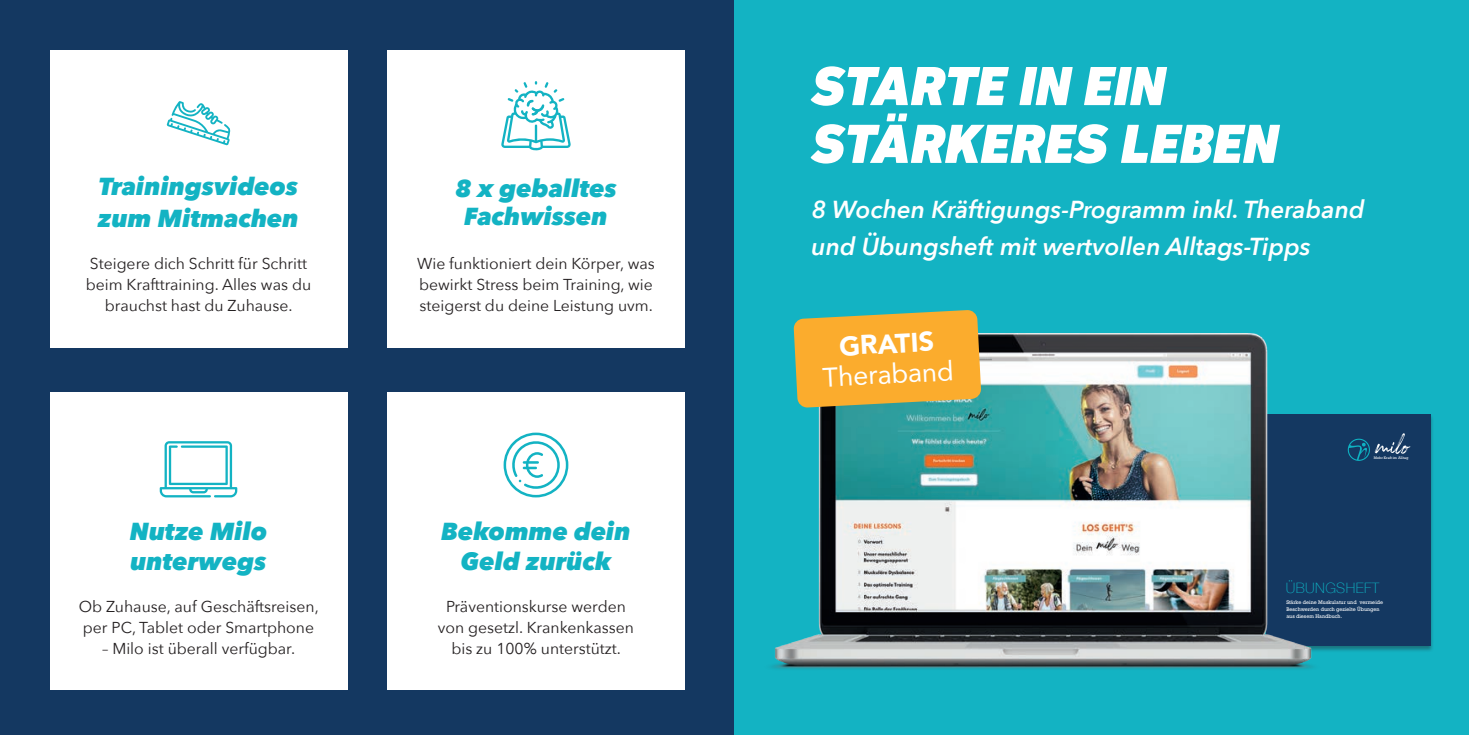
<style>
.page{position:relative;width:1469px;height:735px;background:#fff}
.page>*{position:absolute;margin:0;border:0;box-sizing:border-box;transform-origin:0 0}
.t1{font:italic 900 56px "DIN Next LT Pro";color:#fff}
.t2{font:26.95px "Avenir";color:#fff}
.t3{font:900 26.95px "Avenir";color:#fff}
.t4{font:italic 800 24.5px/29.8px "Avenir Next";color:#13b3c3}
.t5{font:italic 600 24.5px/36.8px "Avenir Next";color:#fff}
.t6{font:15.75px/21px "Avenir Next";color:#231f20;text-align:center}
.t7{font:100 14.35px "Helvetica Neue";letter-spacing:.025em;color:#0eb3c3}
.t8{font:4.9px/6.8px "Rockwell";color:#fff}
.t9{font:3.5px "Rockwell";letter-spacing:-.005em;color:#fff}
</style>
<div class="page">
<div style="left:0;top:0;width:737px;height:734px;background:#143861"></div>
<div style="left:50px;top:50px;width:297px;height:297px;background:#fff"></div>
<div style="left:50px;top:392px;width:297px;height:298px;background:#fff"></div>
<div style="left:387px;top:50px;width:298px;height:297px;background:#fff"></div>
<div style="left:387px;top:392px;width:298px;height:298px;background:#fff"></div>
<div style="left:734px;top:0;width:734px;height:734px;background:#13b3c3"></div>
<div style="left:1262px;top:413px;width:171px;height:239px;background:#231f20;opacity:.41"></div>
<div style="left:1266px;top:414px;width:164px;height:230px;background:#143861"></div>
<svg style="left:1347px;top:433px;width:63px;height:27px"></svg>
<img style="left:772px;top:334px;width:548px;height:335px">
<svg style="left:793px;top:310px;width:188px;height:97px;background:#e3ac3c"></svg>
<svg style="left:167px;top:101px;width:64px;height:44px"></svg>
<svg style="left:503px;top:432px;width:65px;height:65px"></svg>
<svg style="left:160px;top:441px;width:77px;height:56px"></svg>
<svg style="left:501px;top:81px;width:70px;height:69px"></svg>
<p class="t4" style="left:99px;top:171px;width:201px">Trainingsvideos</p>
<p class="t4" style="left:98px;top:203px;width:202px">zum Mitmachen</p>
<p class="t6" style="left:86px;top:252px;width:227px">Steigere dich Schritt für Schritt beim Krafttraining. Alles was du brauchst hast du Zuhause.</p>
<p class="t1" style="left:811px;top:53px;width:355px">STARTE IN EIN</p>
<p class="t1" style="left:811px;top:110px;width:468px">STÄRKERES LEBEN</p>
<p class="t4" style="left:455px;top:173px;width:163px">8 x geballtes</p>
<p class="t4" style="left:464px;top:201px;width:145px">Fachwissen</p>
<p class="t5" style="left:811px;top:191px;width:554px">8 Wochen Kräftigungs-Programm inkl. Theraband und Übungsheft mit wertvollen Alltags-Tipps</p>
<p class="t6" style="left:417px;top:252px;width:239px;text-align:left">Wie funktioniert dein Körper, was bewirkt Stress beim Training, wie steigerst du deine Leistung uvm.</p>
<p class="t3" style="left:838px;top:323px;width:96px;rotate:-3deg">GRATIS</p>
<p class="t2" style="left:821px;top:355px;width:132px;rotate:-3deg">Theraband</p>
<p class="t4" style="left:130px;top:516px;width:139px">Nutze Milo unterwegs</p>
<p class="t4" style="left:441px;top:516px;width:191px">Bekomme dein</p>
<p class="t4" style="left:461px;top:546px;width:152px">Geld zurück</p>
<p class="t9" style="left:1373px;top:455px;width:36px">Mehr Kraft im Alltag</p>
<p class="t6" style="left:79px;top:594px;width:242px;text-align:left">Ob Zuhause, auf Geschäftsreisen, per PC, Tablet oder Smartphone</p>
<p class="t6" style="left:102px;top:636px;width:195px">– Milo ist überall verfügbar.</p>
<p class="t6" style="left:438px;top:594px;width:198px">Präventionskurse werden von gesetzl. Krankenkassen bis zu 100% unterstützt.</p>
<p class="t7" style="left:1285px;top:576px;width:95px">ÜBUNGSHEFT</p>
<p class="t8" style="left:1286px;top:598px;width:98px">Stärke deine Muskulatur und vermeide<br>Beschwerden durch gezielte Übungen aus diesem Handbuch.</p>
</div>
